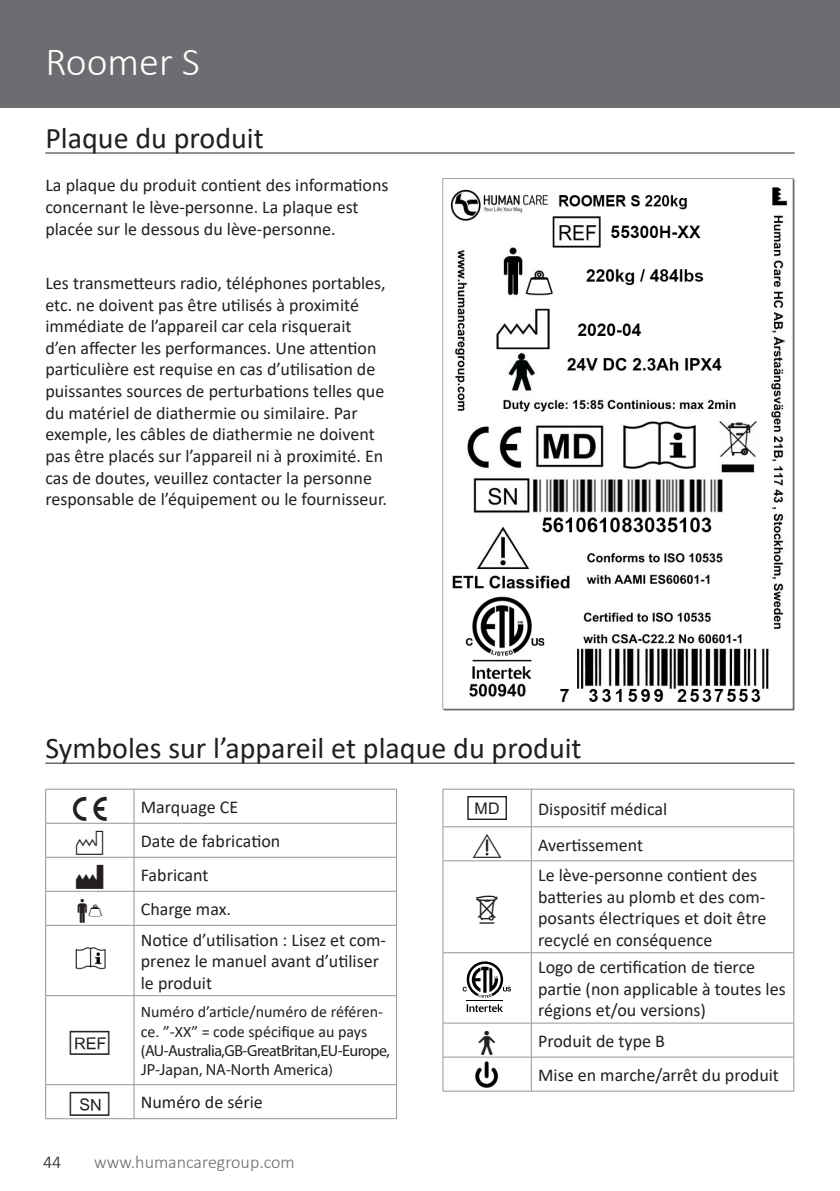
<style>
.page{position:relative;width:840px;height:1191px;background:#fff}
.page>*{position:absolute;margin:0;border:0;box-sizing:border-box;transform-origin:0 0}
.t1{font:300 40px "Calibri";color:#fff}
.Content_heading{font:30px "Calibri";color:#231f20}
.t2{font:24px "HC Slingsymbols";color:#231f20}
.Body_text{font:18px/21.6px "Calibri";color:#231f20}
.t3{font:300 18px "Calibri";color:#6c6d70}
.t4{font:300 18px "Calibri";color:#231f20}
.Body_text-2{font:16px/19.2px "Myriad Pro";letter-spacing:-.035em;color:#231f20}
.contents_1{font:16px "Arial";color:#231f20}
.s1{font-family:"Calibri"}
</style>
<div class="page">
<div style="left:0;top:0;width:839px;height:108px;background:#6c6d70"></div>
<hr style="left:45px;top:152px;width:749px;height:1px;background:#231f20">
<img style="left:442px;top:178px;width:352px;height:533px">
<hr style="left:45px;top:762px;width:749px;height:1px;background:#231f20">
<hr style="left:45px;top:789px;width:89px;height:1px;background:#939598">
<hr style="left:45px;top:789px;width:1px;height:34px;background:#939598">
<hr style="left:134px;top:789px;width:262px;height:1px;background:#939598">
<hr style="left:134px;top:789px;width:1px;height:34px;background:#939598">
<hr style="left:396px;top:789px;width:1px;height:34px;background:#939598">
<hr style="left:45px;top:823px;width:89px;height:1px;background:#939598">
<hr style="left:45px;top:823px;width:1px;height:34px;background:#939598">
<hr style="left:134px;top:823px;width:262px;height:1px;background:#939598">
<hr style="left:134px;top:823px;width:1px;height:34px;background:#939598">
<hr style="left:396px;top:823px;width:1px;height:34px;background:#939598">
<hr style="left:45px;top:857px;width:89px;height:1px;background:#939598">
<hr style="left:45px;top:857px;width:1px;height:34px;background:#939598">
<hr style="left:134px;top:857px;width:262px;height:1px;background:#939598">
<hr style="left:134px;top:857px;width:1px;height:34px;background:#939598">
<hr style="left:396px;top:857px;width:1px;height:34px;background:#939598">
<hr style="left:45px;top:891px;width:89px;height:1px;background:#939598">
<hr style="left:45px;top:891px;width:1px;height:34px;background:#939598">
<hr style="left:134px;top:891px;width:262px;height:1px;background:#939598">
<hr style="left:134px;top:891px;width:1px;height:34px;background:#939598">
<hr style="left:396px;top:891px;width:1px;height:34px;background:#939598">
<hr style="left:45px;top:925px;width:89px;height:1px;background:#939598">
<hr style="left:45px;top:925px;width:1px;height:70px;background:#939598">
<hr style="left:134px;top:925px;width:262px;height:1px;background:#939598">
<hr style="left:134px;top:925px;width:1px;height:70px;background:#939598">
<hr style="left:396px;top:925px;width:1px;height:70px;background:#939598">
<hr style="left:45px;top:995px;width:89px;height:1px;background:#939598">
<hr style="left:45px;top:996px;width:1px;height:88px;background:#939598">
<hr style="left:134px;top:995px;width:262px;height:1px;background:#939598">
<hr style="left:134px;top:996px;width:1px;height:88px;background:#939598">
<hr style="left:396px;top:996px;width:1px;height:88px;background:#939598">
<hr style="left:45px;top:1084px;width:89px;height:1px;background:#939598">
<hr style="left:45px;top:1085px;width:1px;height:33px;background:#939598">
<hr style="left:134px;top:1084px;width:262px;height:1px;background:#939598">
<hr style="left:134px;top:1085px;width:1px;height:33px;background:#939598">
<hr style="left:396px;top:1085px;width:1px;height:33px;background:#939598">
<hr style="left:45px;top:1118px;width:89px;height:1px;background:#939598">
<hr style="left:134px;top:1118px;width:262px;height:1px;background:#939598">
<img style="left:75px;top:947px;width:31px;height:23px">
<hr style="left:442px;top:789px;width:89px;height:1px;background:#939598">
<hr style="left:442px;top:789px;width:1px;height:37px;background:#939598">
<hr style="left:531px;top:789px;width:262px;height:1px;background:#939598">
<hr style="left:530px;top:789px;width:1px;height:37px;background:#939598">
<hr style="left:793px;top:789px;width:1px;height:37px;background:#939598">
<hr style="left:442px;top:826px;width:89px;height:1px;background:#939598">
<hr style="left:442px;top:827px;width:1px;height:33px;background:#939598">
<hr style="left:531px;top:826px;width:262px;height:1px;background:#939598">
<hr style="left:530px;top:827px;width:1px;height:33px;background:#939598">
<hr style="left:793px;top:827px;width:1px;height:33px;background:#939598">
<hr style="left:442px;top:860px;width:89px;height:1px;background:#939598">
<hr style="left:442px;top:861px;width:1px;height:91px;background:#939598">
<hr style="left:531px;top:860px;width:262px;height:1px;background:#939598">
<hr style="left:530px;top:861px;width:1px;height:91px;background:#939598">
<hr style="left:793px;top:861px;width:1px;height:91px;background:#939598">
<hr style="left:442px;top:952px;width:89px;height:1px;background:#939598">
<hr style="left:442px;top:953px;width:1px;height:69px;background:#939598">
<hr style="left:531px;top:952px;width:262px;height:1px;background:#939598">
<hr style="left:530px;top:953px;width:1px;height:69px;background:#939598">
<hr style="left:793px;top:953px;width:1px;height:69px;background:#939598">
<hr style="left:442px;top:1022px;width:89px;height:1px;background:#939598">
<hr style="left:442px;top:1023px;width:1px;height:33px;background:#939598">
<hr style="left:531px;top:1022px;width:262px;height:1px;background:#939598">
<hr style="left:530px;top:1023px;width:1px;height:33px;background:#939598">
<hr style="left:793px;top:1023px;width:1px;height:33px;background:#939598">
<hr style="left:442px;top:1056px;width:89px;height:1px;background:#939598">
<hr style="left:442px;top:1057px;width:1px;height:33px;background:#939598">
<hr style="left:531px;top:1056px;width:262px;height:1px;background:#939598">
<hr style="left:530px;top:1057px;width:1px;height:33px;background:#939598">
<hr style="left:793px;top:1057px;width:1px;height:33px;background:#939598">
<hr style="left:442px;top:1090px;width:89px;height:1px;background:#939598">
<hr style="left:531px;top:1090px;width:262px;height:1px;background:#939598">
<div style="left:467px;top:796px;width:39px;height:24px;border:1px solid #231f20"></div>
<svg style="left:466px;top:1004px;width:36px;height:8px"></svg>
<svg style="left:462px;top:961px;width:48px;height:36px"></svg>
<hr style="left:466px;top:1000px;width:36px;height:1px;background:#000">
<img style="left:475px;top:1061px;width:24px;height:26px">
<h1 class="t1" style="left:45px;top:37px;width:156px">Roomer S</h1>
<p class="Content_heading" style="left:45px;top:117px;width:220px">Plaque du produit</p>
<p class="Body_text" style="left:45px;top:174px;width:344px">La plaque du produit contient des informations concernant le lève-personne. La plaque est placée sur le dessous du lève-personne.</p>
<p class="Body_text" style="left:45px;top:272px;width:343px">Les transmetteurs radio, téléphones portables, etc. ne doivent pas être utilisés à proximité immédiate de l’appareil car cela risquerait d’en affecter les performances. Une attention particulière est requise en cas d’utilisation de puissantes sources de perturbations telles que du matériel de diathermie ou similaire. Par exemple, les câbles de diathermie ne doivent pas être placés sur l’appareil ni à proximité. En cas de doutes, veuillez contacter la personne responsable de l’équipement ou le fournisseur.</p>
<p class="Content_heading" style="left:45px;top:727px;width:537px">Symboles sur l’appareil et plaque du produit</p>
<p class="Body_text" style="left:141px;top:795px;width:99px">Marquage CE</p>
<p class="Body_text" style="left:141px;top:829px;width:141px">Date de fabrication</p>
<p class="Body_text" style="left:141px;top:863px;width:69px">Fabricant</p>
<p class="Body_text" style="left:141px;top:897px;width:92px">Charge max.</p>
<p class="Body_text" style="left:141px;top:928px;width:247px">Notice d’utilisation : Lisez et com&shy;prenez le manuel avant d’utiliser le produit</p>
<p class="t2" style="left:70px;top:1030px;width:41px">●</p>
<p class="contents_1" style="left:474px;top:797px;width:27px">MD</p>
<p class="Body_text" style="left:538px;top:797px;width:131px">Dispositif médical</p>
<p class="Body_text" style="left:538px;top:833px;width:106px">Avertissement</p>
<p class="Body_text" style="left:538px;top:864px;width:230px">Le lève-personne contient des batteries au plomb et des com&shy;posants électriques et doit être recyclé en conséquence</p>
<p class="Body_text" style="left:538px;top:955px;width:249px">Logo de certification de tierce partie (non applicable à toutes les régions et/ou versions)</p>
<p class="Body_text" style="left:538px;top:1029px;width:128px">Produit de type B</p>
<p class="Body_text" style="left:538px;top:1063px;width:242px">Mise en marche/arrêt du produit</p>
<p class="Body_text-2" style="left:141px;top:1002px;width:250px"><span class="s1">Numéro d’article/numéro de référen&shy;ce. ”-XX” = code spécifique au pays (</span>AU-Australia, GB-Great Britan, EU-Europe, JP-Japan, NA-North America)</p>
<p class="t2" style="left:70px;top:1092px;width:41px">■</p>
<p class="Body_text" style="left:141px;top:1091px;width:123px">Numéro de série</p>
<p class="t4" style="left:43px;top:1151px;width:20px">44</p>
<p class="t3" style="left:94px;top:1151px;width:202px">www.humancaregroup.com</p>
</div>
